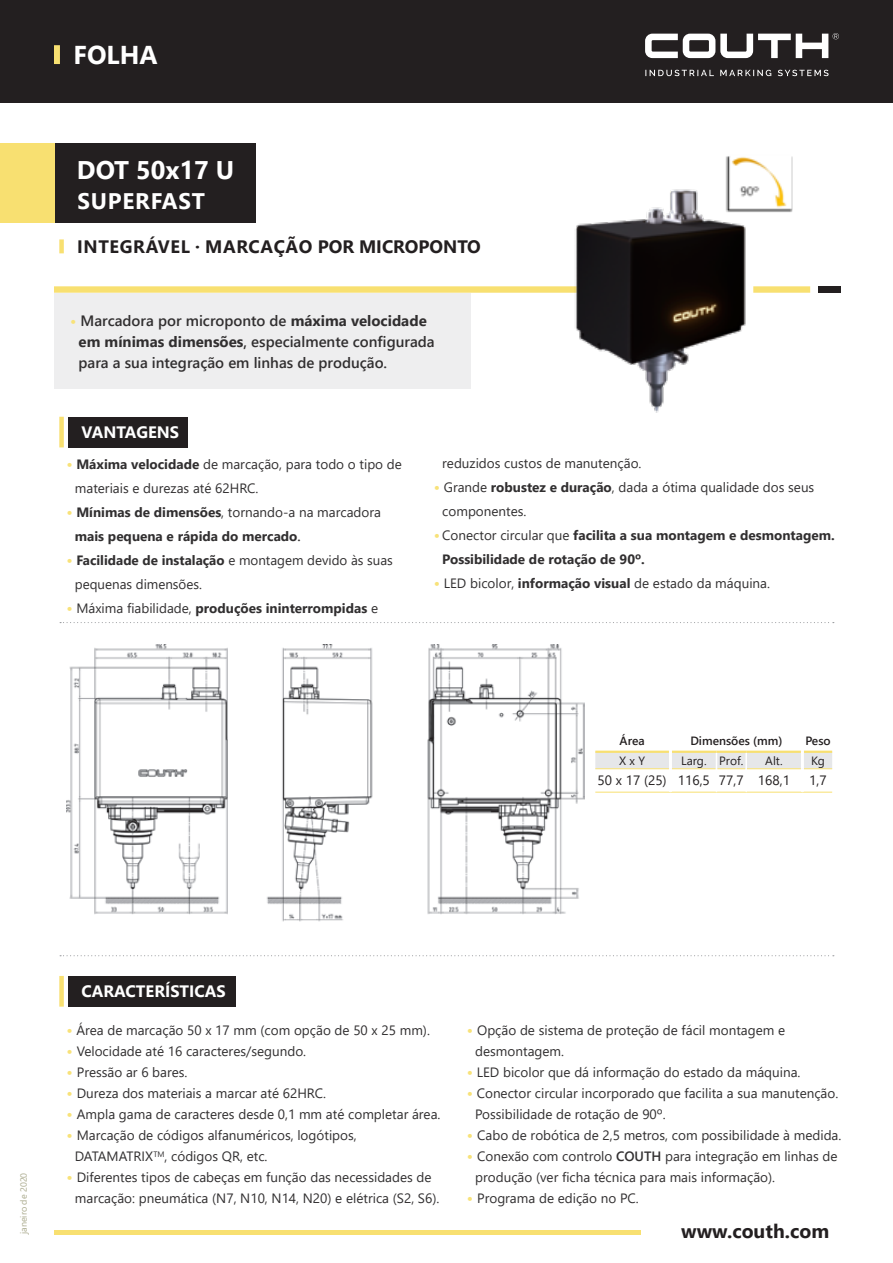
<style>
.page{position:relative;width:893px;height:1263px;background:#fff}
.page>*{position:absolute;margin:0;border:0;box-sizing:border-box;transform-origin:0 0}
.t1{font:700 25.8px "Segoe UI";color:#fff}
.t2{font:700 25.5px "Segoe UI";color:#fff}
.t3{font:700 22.5px "Segoe UI";letter-spacing:.035em;color:#fff}
.t4{font:700 19.5px "Segoe UI";color:#231f20}
.t5{font:700 18px "Segoe UI";letter-spacing:.035em;color:#231f20}
.t6{font:700 16.5px "Segoe UI";color:#fff}
.t7{font:600 15px/21px "Segoe UI";color:#312f30}
.t8{font:13.5px/21px "Segoe UI";color:#312f30}
.t9{font:700 13.5px/24px "Segoe UI";color:#312f30}
.t10{font:13.5px "Segoe UI";color:#231f20}
.t11{font:600 12px "Segoe UI";color:#231f20}
.t12{font:12px "Segoe UI";color:#231f20}
.t13{font:9px "Segoe UI";color:#aaaa8d}
.s1{font-weight:700;color:#f8e279}
.s2{font-weight:700}
.s3{font-weight:700;font-size:15px;color:#f8e279}
.s4{font-size:15px;color:#f8e279}
.s5{font-weight:400}
.s6{font-weight:600}
</style>
<div class="page">
<div style="left:54px;top:293px;width:417px;height:95px;background:#eeeeef"></div>
<div style="left:0;top:0;width:893px;height:103px;background:#231f20"></div>
<div style="left:54px;top:45px;width:6px;height:19px;background:#f8e071"></div>
<svg style="left:645px;top:33px;width:194px;height:43px"></svg>
<div style="left:819px;top:286px;width:22px;height:7px;background:#231f20"></div>
<svg style="left:54px;top:286px;width:756px;height:7px"></svg>
<div style="left:54px;top:143px;width:202px;height:80px;background:#231f20"></div>
<div style="left:59px;top:239px;width:5px;height:14px;background:#f8e071"></div>
<div style="left:0;top:143px;width:54px;height:80px;background:#f8e071"></div>
<div style="left:68px;top:976px;width:168px;height:30px;background:#231f20"></div>
<div style="left:59px;top:976px;width:5px;height:31px;background:#f8e071"></div>
<div style="left:68px;top:417px;width:119px;height:30px;background:#231f20"></div>
<div style="left:59px;top:417px;width:5px;height:30px;background:#f8e071"></div>
<svg style="left:60px;top:622px;width:774px;height:1px"></svg>
<svg style="left:60px;top:955px;width:774px;height:1px"></svg>
<hr style="left:595px;top:751px;width:74px;height:2px;background:#f8e071">
<hr style="left:672px;top:751px;width:44px;height:2px;background:#f8e071">
<hr style="left:716px;top:751px;width:30px;height:2px;background:#f8e071">
<hr style="left:746px;top:751px;width:55px;height:2px;background:#f8e071">
<hr style="left:804px;top:751px;width:28px;height:2px;background:#f8e071">
<hr style="left:670px;top:792px;width:46px;height:1px;background:#f8e071">
<hr style="left:716px;top:792px;width:30px;height:1px;background:#f8e071">
<hr style="left:746px;top:792px;width:56px;height:1px;background:#f8e071">
<hr style="left:595px;top:792px;width:75px;height:1px;background:#f8e071">
<hr style="left:802px;top:792px;width:30px;height:1px;background:#f8e071">
<svg style="left:595px;top:752px;width:237px;height:40px"></svg>
<hr style="left:745px;top:769px;width:2px;height:23px;background:#fff">
<div style="left:54px;top:1230px;width:586px;height:5px;background:#f8e071"></div>
<img style="left:66px;top:644px;width:519px;height:278px">
<img style="left:525px;top:156px;width:273px;height:257px">
<h1 class="t1" style="left:74px;top:31px;width:86px">FOLHA</h1>
<h2 class="t2" style="left:77px;top:146px;width:159px">DOT 50x17 U</h2>
<h3 class="t3" style="left:77px;top:179px;width:129px">SUPERFAST</h3>
<h3 class="t5" style="left:77px;top:229px;width:405px">INTEGRÁVEL · MARCAÇÃO POR MICROPONTO</h3>
<p class="t7" style="left:79px;top:309px;width:358px;text-indent:-8px"><span class="s1">•</span> Marcadora por microponto de <span class="s2">máxima velocidade em mínimas dimensões</span>, especialmente configurada para a sua integração em linhas de produção.</p>
<p class="t6" style="left:82px;top:417px;width:99px">VANTAGENS</p>
<p class="t8" style="left:75px;top:451px;width:329px;line-height:24px;text-indent:-9px"><span class="s3">•</span> <span class="s2">Máxima velocidade</span> de marcação, para todo o tipo de materiais e durezas até 62HRC.</p>
<p class="t9" style="left:75px;top:499px;width:308px;text-indent:-9px"><span class="s4">•</span> Mínimas de dimensões<span class="s5">, tornando-a na marcadora </span>mais pequena e rápida do mercado<span class="s6">.</span></p>
<p class="t8" style="left:75px;top:547px;width:320px;line-height:24px;text-indent:-9px"><span class="s3">•</span> <span class="s2">Facilidade de instalação</span> e montagem devido às suas pequenas dimensões.</p>
<p class="t9" style="left:66px;top:595px;width:313px"><span class="s4">•</span> <span class="s5">Máxima fiabilidade,</span> produções ininterrompidas <span class="s5">e</span></p>
<p class="t8" style="left:442px;top:451px;width:201px">reduzidos custos de manutenção.</p>
<p class="t8" style="left:442px;top:474px;width:374px;line-height:24px;text-indent:-9px"><span class="s3">•</span> Grande <span class="s2">robustez e duração</span>, dada a ótima qualidade dos seus componentes.</p>
<p class="t9" style="left:442px;top:522px;width:394px;text-indent:-9px"><span class="s4">•</span> <span class="s5">Conector circular que</span> facilita a sua montagem e desmontagem.<br>Possibilidade de rotação de 90º.</p>
<p class="t8" style="left:434px;top:571px;width:338px"><span class="s3">•</span> LED bicolor, <span class="s2">informação visual</span> de estado da máquina.</p>
<p class="t11" style="left:620px;top:730px;width:27px">Área</p>
<p class="t11" style="left:690px;top:730px;width:94px">Dimensões (mm)</p>
<p class="t11" style="left:805px;top:730px;width:27px">Peso</p>
<p class="t12" style="left:619px;top:749px;width:27px">X x Y</p>
<p class="t12" style="left:681px;top:749px;width:64px">Larg. Prof.</p>
<p class="t12" style="left:765px;top:749px;width:19px">Alt.</p>
<p class="t12" style="left:811px;top:749px;width:15px">Kg</p>
<p class="t10" style="left:598px;top:768px;width:194px">50 x 17 (25) 116,5 77,7 168,1</p>
<p class="t10" style="left:809px;top:768px;width:19px">1,7</p>
<p class="t13" style="left:15px;top:1234px;width:63px;rotate:-90deg">janeiro de 2020</p>
<p class="t6" style="left:82px;top:976px;width:146px">CARACTERÍSTICAS</p>
<p class="t8" style="left:66px;top:1019px;width:365px"><span class="s3">•</span> Área de marcação 50 x 17 mm (com opção de 50 x 25 mm).</p>
<p class="t8" style="left:66px;top:1040px;width:241px"><span class="s3">•</span> Velocidade até 16 caracteres/segundo.</p>
<p class="t8" style="left:66px;top:1061px;width:123px"><span class="s3">•</span> Pressão ar 6 bares.</p>
<p class="t8" style="left:66px;top:1082px;width:261px"><span class="s3">•</span> Dureza dos materiais a marcar até 62HRC.</p>
<p class="t8" style="left:66px;top:1103px;width:376px"><span class="s3">•</span> Ampla gama de caracteres desde 0,1 mm até completar área.</p>
<p class="t8" style="left:75px;top:1124px;width:283px;text-indent:-9px"><span class="s3">•</span> Marcação de códigos alfanuméricos, logótipos,<br>DATAMATRIX<sup>TM</sup>, códigos QR, etc.</p>
<p class="t8" style="left:75px;top:1166px;width:366px;text-indent:-9px"><span class="s3">•</span> Diferentes tipos de cabeças em função das necessidades de marcação: pneumática (N7, N10, N14, N20) e elétrica (S2, S6).</p>
<p class="t8" style="left:475px;top:1019px;width:311px;text-indent:-9px"><span class="s3">•</span> Opção de sistema de proteção de fácil montagem e desmontagem.</p>
<p class="t8" style="left:467px;top:1061px;width:335px"><span class="s3">•</span> LED bicolor que dá informação do estado da máquina.</p>
<p class="t8" style="left:475px;top:1082px;width:365px;text-indent:-9px"><span class="s3">•</span> Conector circular incorporado que facilita a sua manutenção.<br>Possibilidade de rotação de 90º.</p>
<p class="t8" style="left:467px;top:1124px;width:376px"><span class="s3">•</span> Cabo de robótica de 2,5 metros, com possibilidade à medida.</p>
<p class="t8" style="left:475px;top:1145px;width:364px;text-indent:-9px"><span class="s3">•</span> Conexão com controlo <span class="s6">COUTH</span> para integração em linhas de produção (ver ficha técnica para mais informação).</p>
<p class="t8" style="left:467px;top:1187px;width:174px"><span class="s3">•</span> Programa de edição no PC.</p>
<h3 class="t4" style="left:681px;top:1212px;width:149px">www.couth.com</h3>
</div>
